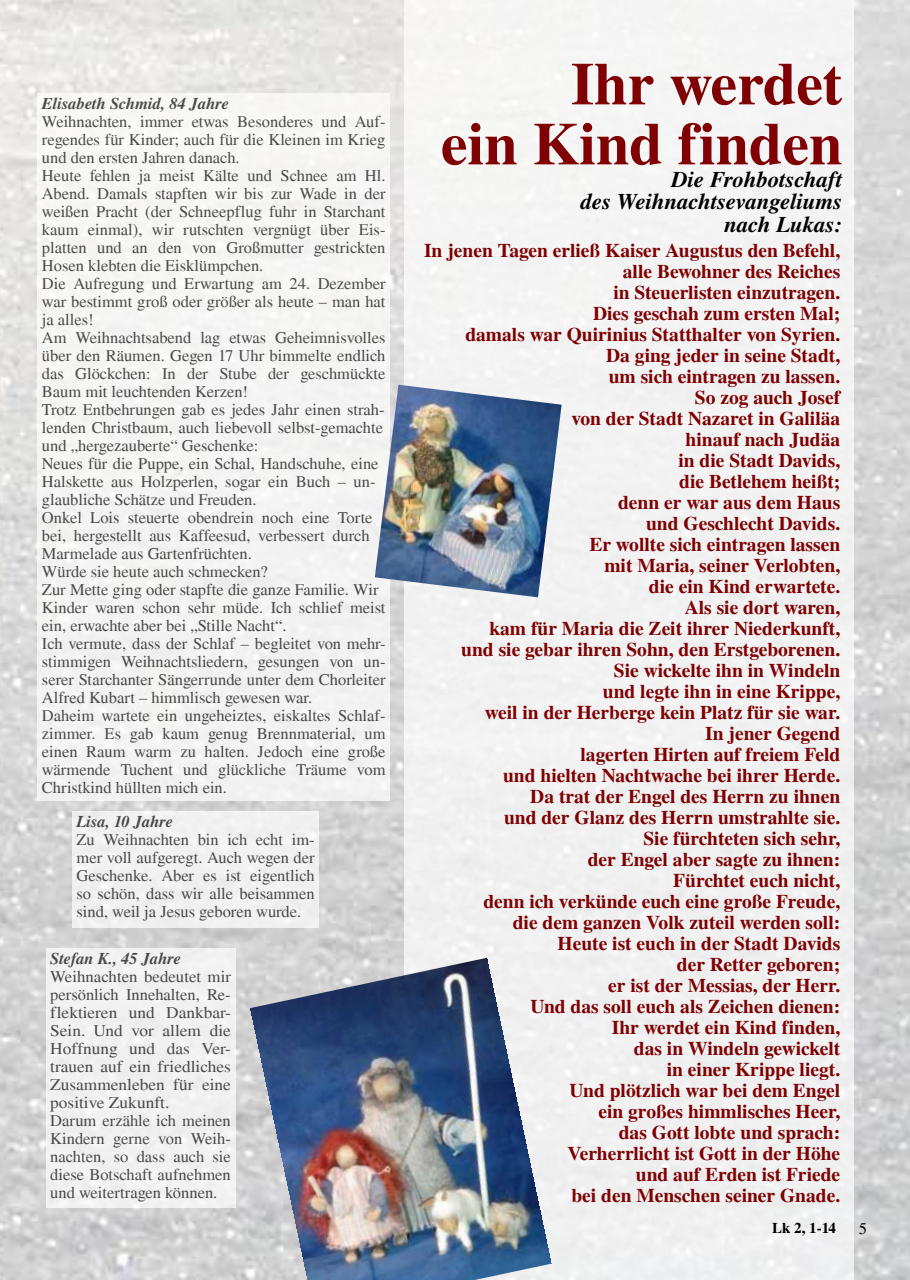
<style>
.page{position:relative;width:910px;height:1280px;background:#fff}
.page>*{position:absolute;margin:0;border:0;box-sizing:border-box;transform-origin:0 0}
.t1{font:500 60px/60px "Nimbus Roman No 9 L";color:#7f0103;text-align:right}
.t2{font:italic 500 22.5px/22.5px "Nimbus Rom No 9 L";color:#000;text-align:right}
.t3{font:500 19.5px/21px "Nimbus Roman No 9 L";color:#7f0103;text-align:right}
.t4{font:16.5px/18px "Nimbus Roman No 9 L";color:rgb(0 0 0/.7)}
.t5{font:italic 500 16.5px "Nimbus Rom No 9 L";color:rgb(0 0 0/.7)}
.t6{font:16.5px "Nimbus Roman No 9 L";color:#000}
.t7{font:500 15px "Nimbus Roman No 9 L";color:#000}
</style>
<div class="page">
<img style="left:0;top:0;width:910px;height:1280px">
<div style="left:404px;top:0;width:449px;height:1280px;background:#f2f2f2"></div>
<div style="left:38px;top:93px;width:352px;height:708px;background:#f5f5f4"></div>
<img style="left:248px;top:954px;width:304px;height:326px">
<div style="left:72px;top:811px;width:247px;height:117px;background:#f1f1f1"></div>
<img style="left:375px;top:385px;width:187px;height:212px">
<div style="left:46px;top:948px;width:189px;height:260px;background:#f1f1f1"></div>
<p class="t5" style="left:42px;top:98px;width:189px">Elisabeth Schmid, 84 Jahre</p>
<p class="t4" style="left:42px;top:113px;width:345px">Weihnachten, immer etwas Besonderes und Auf&shy;regendes für Kinder; auch für die Kleinen im Krieg und den ersten Jahren danach.<br>Heute fehlen ja meist Kälte und Schnee am Hl.<br>Abend. Damals stapften wir bis zur Wade in der weißen Pracht (der Schneepflug fuhr in Starchant kaum einmal), wir rutschten vergnügt über Eis&shy;platten und an den von Großmutter gestrickten Hosen klebten die Eisklümpchen.<br>Die Aufregung und Erwartung am 24. Dezember war bestimmt groß oder größer als heute – man hat ja alles!<br>Am Weihnachtsabend lag etwas Geheimnisvolles über den Räumen. Gegen 17 Uhr bimmelte endlich das Glöckchen: In der Stube der geschmückte Baum mit leuchtenden Kerzen!<br>Trotz Entbehrungen gab es jedes Jahr einen strah&shy;lenden Christbaum, auch liebevoll selbst-gemachte und „hergezauberte“ Geschenke:<br>Neues für die Puppe, ein Schal, Handschuhe, eine Halskette aus Holzperlen, sogar ein Buch – un&shy;glaubliche Schätze und Freuden.<br>Onkel Lois steuerte obendrein noch eine Torte bei, hergestellt aus Kaffeesud, verbessert durch Marmelade aus Gartenfrüchten.<br>Würde sie heute auch schmecken?<br>Zur Mette ging oder stapfte die ganze Familie. Wir Kinder waren schon sehr müde. Ich schlief meist ein, erwachte aber bei „Stille Nacht“.<br>Ich vermute, dass der Schlaf – begleitet von mehr&shy;stimmigen Weihnachtsliedern, gesungen von un&shy;serer Starchanter Sängerrunde unter dem Chorleiter Alfred Kubart – himmlisch gewesen war.<br>Daheim wartete ein ungeheiztes, eiskaltes Schlaf&shy;zimmer. Es gab kaum genug Brennmaterial, um einen Raum warm zu halten. Jedoch eine große wärmende Tuchent und glückliche Träume vom Christkind hüllten mich ein.</p>
<p class="t5" style="left:77px;top:816px;width:98px">Lisa, 10 Jahre</p>
<p class="t4" style="left:77px;top:831px;width:240px;text-align:justify">Zu Weihnachten bin ich echt im&shy;mer voll aufgeregt. Auch wegen der Geschenke. Aber es ist eigentlich so schön, dass wir alle beisammen sind, weil ja Jesus geboren wurde.</p>
<p class="t5" style="left:50px;top:952px;width:132px">Stefan K., 45 Jahre</p>
<p class="t4" style="left:50px;top:968px;width:182px">Weihnachten bedeutet mir persönlich Innehalten, Re&shy;flektieren und Dankbar-<br>Sein. Und vor allem die<br>Hoffnung und das Ver&shy;trauen auf ein friedliches<br>Zusammenleben für eine positive Zukunft.<br>Darum erzähle ich meinen<br>Kindern gerne von Weih&shy;nachten, so dass auch sie diese Botschaft aufnehmen und weitertragen können.</p>
<h1 class="t1" style="left:441px;top:56px;width:403px">Ihr werdet<br>ein Kind finden</h1>
<h2 class="t2" style="left:581px;top:170px;width:263px">Die Frohbotschaft<br>des Weihnachtsevangeliums nach Lukas:</h2>
<p class="t3" style="left:424px;top:241px;width:418px">In jenen Tagen erließ Kaiser Augustus den Befehl, alle Bewohner des Reiches<br>in Steuerlisten einzutragen.<br>Dies geschah zum ersten Mal;<br>damals war Quirinius Statthalter von Syrien.<br>Da ging jeder in seine Stadt,<br>um sich eintragen zu lassen.<br>So zog auch Josef<br>von der Stadt Nazaret in Galiläa<br>hinauf nach Judäa<br>in die Stadt Davids,<br>die Betlehem heißt;<br>denn er war aus dem Haus<br>und Geschlecht Davids.<br>Er wollte sich eintragen lassen<br>mit Maria, seiner Verlobten,<br>die ein Kind erwartete.<br>Als sie dort waren,<br>kam für Maria die Zeit ihrer Niederkunft,<br>und sie gebar ihren Sohn, den Erstgeborenen.<br>Sie wickelte ihn in Windeln<br>und legte ihn in eine Krippe,<br>weil in der Herberge kein Platz für sie war.<br>In jener Gegend<br>lagerten Hirten auf freiem Feld<br>und hielten Nachtwache bei ihrer Herde.<br>Da trat der Engel des Herrn zu ihnen<br>und der Glanz des Herrn umstrahlte sie.<br>Sie fürchteten sich sehr,<br>der Engel aber sagte zu ihnen:<br>Fürchtet euch nicht,<br>denn ich verkünde euch eine große Freude,<br>die dem ganzen Volk zuteil werden soll:<br>Heute ist euch in der Stadt Davids<br>der Retter geboren;<br>er ist der Messias, der Herr.<br>Und das soll euch als Zeichen dienen:<br>Ihr werdet ein Kind finden,<br>das in Windeln gewickelt<br>in einer Krippe liegt.<br>Und plötzlich war bei dem Engel<br>ein großes himmlisches Heer,<br>das Gott lobte und sprach:<br>Verherrlicht ist Gott in der Höhe<br>und auf Erden ist Friede<br>bei den Menschen seiner Gnade.</p>
<p class="t7" style="left:772px;top:1221px;width:65px">Lk 2, 1-14</p>
<p class="t6" style="left:859px;top:1221px;width:10px">5</p>
</div>
